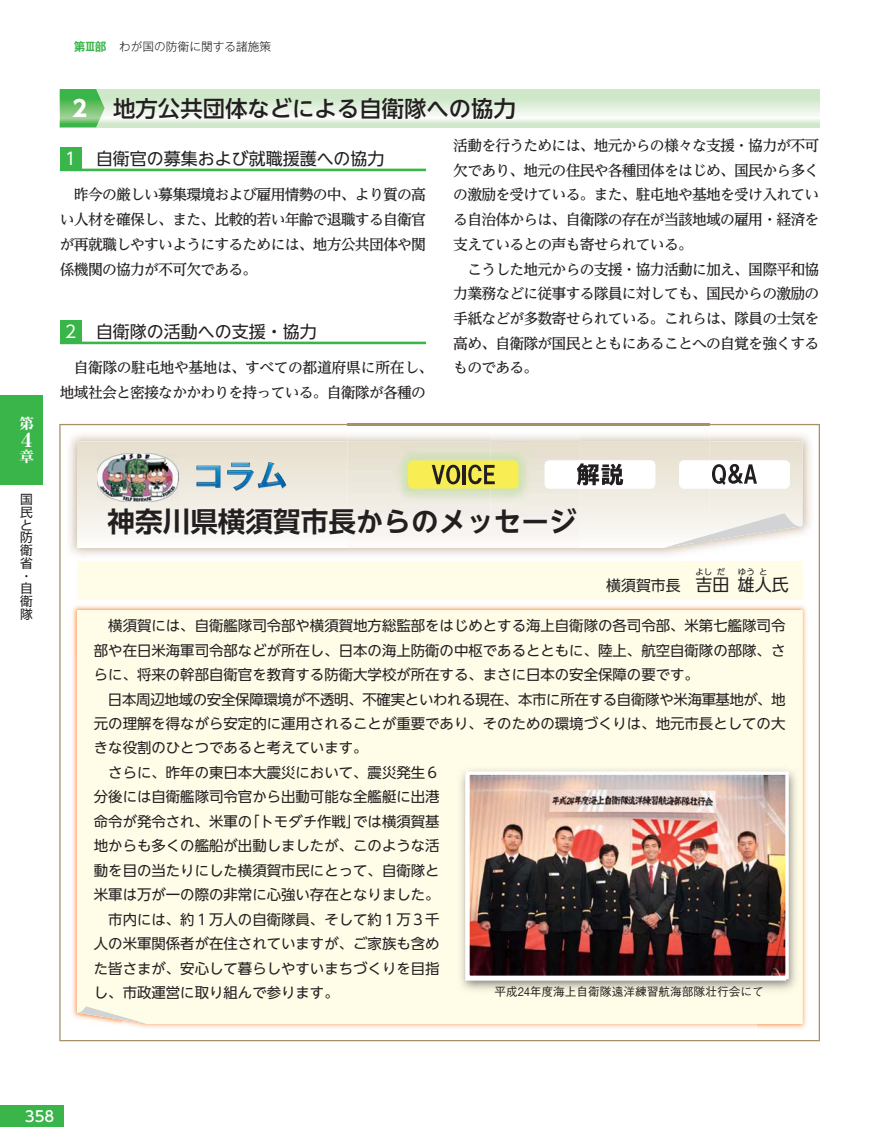
<style>
.page{position:relative;width:893px;height:1148px;background:#fff}
.page>*{position:absolute;margin:0;border:0;box-sizing:border-box;transform-origin:0 0}
.t1{font:27.6px "UD Shin Go NT Pro De Bold 90 msp RKSJ H";color:#231f20}
.t2{font:22.35px "UD Shin Go NT Pro Medium 90 msp RKSJ H";color:#231f20}
.t3{font:19.2px "Ryumin Pr 5 Heavy 90 msp RKSJ H";color:#fff}
.t4{font:16.95px "UD Shin Go NT Pro Regular 90 msp RKSJ H";color:#231f20}
.t5{font:14.85px/24.8px "UD Reimin Pro Medium 90 msp RKSJ H";letter-spacing:-.055em;color:#231f20;text-align:justify}
.t6{font:14.85px "UD Shin Go NT Pro Regular 90 msp RKSJ H";color:#231f20}
.t7{font:14.85px "UD Shin Go NT Pro Medium 90 msp RKSJ H";color:#fff}
.t8{font:14.85px "Ryumin Pr 5 Heavy 90 msp RKSJ H";color:#fff}
.t9{font:14.4px/24.5px "UD Shin Go NT Pro Regular 90 msp RKSJ H";color:#231f20;text-align:justify}
.t10{font:14.4px "UD Shin Go NT Pro Regular 90 msp RKSJ H";letter-spacing:-.02em;color:#231f20}
.t11{font:12.75px/12.8px "Shin Go Pr 5 Regular 90 msp RKSJ H";color:#231f20;text-align:justify}
.t12{font:11.7px "Gothic BBB Pr 5 Medium 90 msp RKSJ H";color:#231f20}
.t13{font:11.7px "Gothic MB101 Pr 5 Light 90 msp RKSJ H";color:#231f20}
.t14{font:8.4px "UD Shin Go NT Pro Regular 90 msp RKSJ H";letter-spacing:.26em;color:#231f20}
.s1{font-family:"Gothic MB101 Pr 5 De Bold 90 msp RKSJ H";color:#39b54a}
.s2{font-family:"UD Shin Go NT Pro Bold 90 msp RKSJ H";color:#fff}
.s3{color:#fff}
.s4{font-size:16.95px}
</style>
<div class="page">
<svg style="left:59px;top:424px;width:761px;height:617px"></svg>
<img style="left:71px;top:603px;width:738px;height:53px">
<img style="left:71px;top:656px;width:52px;height:374px">
<img style="left:756px;top:656px;width:53px;height:374px">
<img style="left:123px;top:1023px;width:633px;height:7px">
<img style="left:64px;top:429px;width:751px;height:132px">
<svg style="left:77px;top:441px;width:725px;height:107px"></svg>
<div style="left:77px;top:610px;width:725px;height:413px;background:#fffde8"></div>
<div style="left:77px;top:561px;width:725px;height:38px;background:#fffde8"></div>
<div style="left:679px;top:460px;width:110px;height:28px;background:#fff;border-radius:5px"></div>
<svg style="left:712px;top:464px;width:45px;height:21px"></svg>
<img style="left:579px;top:423px;width:130px;height:18px">
<img style="left:579px;top:424px;width:130px;height:1px">
<img style="left:579px;top:441px;width:130px;height:102px">
<img style="left:679px;top:460px;width:30px;height:28px">
<div style="left:544px;top:460px;width:111px;height:28px;background:#fff;border-radius:5px"></div>
<img style="left:347px;top:423px;width:232px;height:126px">
<img style="left:347px;top:441px;width:232px;height:107px">
<img style="left:544px;top:460px;width:35px;height:28px">
<div style="left:408px;top:460px;width:110px;height:28px;background:#f8ee53;border-radius:5px"></div>
<svg style="left:577px;top:463px;width:46px;height:22px"></svg>
<img style="left:454px;top:763px;width:347px;height:232px">
<svg style="left:432px;top:465px;width:28px;height:19px"></svg>
<hr style="left:462px;top:465px;width:3px;height:19px;background:#231f20">
<svg style="left:468px;top:464px;width:26px;height:20px"></svg>
<img style="left:267px;top:465px;width:6px;height:15px">
<img style="left:97px;top:453px;width:81px;height:48px">
<svg style="left:105px;top:89px;width:714px;height:38px"></svg>
<svg style="left:60px;top:89px;width:45px;height:38px"></svg>
<hr style="left:60px;top:169px;width:366px;height:2px;background:#39b54a">
<div style="left:60px;top:147px;width:21px;height:22px;background:#39b54a"></div>
<hr style="left:60px;top:341px;width:366px;height:3px;background:#39b54a">
<div style="left:60px;top:320px;width:21px;height:22px;background:#39b54a"></div>
<img style="left:470px;top:775px;width:314px;height:200px">
<div style="left:466px;top:771px;width:322px;height:208px;border:3px solid #fff"></div>
<div style="left:0;top:1105px;width:64px;height:21px;background:#39b54a"></div>
<div style="left:0;top:395px;width:42px;height:89px;background:#39b54a"></div>
<p class="t13" style="left:74px;top:43px;width:199px"><span class="s1">第Ⅲ部</span> わが国の防衛に関する諸施策</p>
<p class="t8" style="left:19px;top:418px;width:16px">第</p>
<h3 class="t3" style="left:17px;top:432px;width:21px">４</h3>
<p class="t8" style="left:19px;top:450px;width:16px">章</p>
<p class="t11" style="left:20px;top:494px;width:14px">国民と防衛省・自衛隊</p>
<h2 class="t2" style="left:68px;top:100px;width:449px"><span class="s2">２</span> 地方公共団体などによる自衛隊への協力</h2>
<p class="t4" style="left:62px;top:152px;width:324px"><span class="s3">１</span> 自衛官の募集および就職援護への協力</p>
<p class="t5" style="left:60px;top:184px;width:367px;text-indent:14px">昨今の厳しい募集環境および雇用情勢の中、より質の高い人材を確保し、また、比較的若い年齢で退職する自衛官が再就職しやすいようにするためには、地方公共団体や関係機関の協力が不可欠である。</p>
<p class="t5" style="left:453px;top:135px;width:367px">活動を行うためには、地元からの様々な支援・協力が不可欠であり、地元の住民や各種団体をはじめ、国民から多くの激励を受けている。また、駐屯地や基地を受け入れている自治体からは、自衛隊の存在が当該地域の雇用・経済を支えているとの声も寄せられている。</p>
<p class="t5" style="left:453px;top:258px;width:367px;text-indent:14px">こうした地元からの支援・協力活動に加え、国際平和協力業務などに従事する隊員に対しても、国民からの激励の手紙などが多数寄せられている。これらは、隊員の士気を高め、自衛隊が国民とともにあることへの自覚を強くするものである。</p>
<p class="t4" style="left:62px;top:325px;width:256px"><span class="s3">２</span> 自衛隊の活動への支援・協力</p>
<p class="t5" style="left:60px;top:357px;width:375px;text-indent:14px">自衛隊の駐屯地や基地は、すべての都道府県に所在し、地域社会と密接なかかわりを持っている。自衛隊が各種の</p>
<h1 class="t1" style="left:107px;top:511px;width:470px">神奈川県横須賀市長からのメッセージ</h1>
<p class="t14" style="left:695px;top:568px;width:31px">よしだ</p>
<p class="t14" style="left:738px;top:568px;width:31px">ゆうと</p>
<p class="t6" style="left:606px;top:579px;width:184px">横須賀市長 <span class="s4">吉田雄人氏</span></p>
<p class="t9" style="left:94px;top:615px;width:693px;text-indent:14px">横須賀には、自衛艦隊司令部や横須賀地方総監部をはじめとする海上自衛隊の各司令部、米第七艦隊司令部や在日米海軍司令部などが所在し、日本の海上防衛の中枢であるとともに、陸上、航空自衛隊の部隊、さらに、将来の幹部自衛官を教育する防衛大学校が所在する、まさに日本の安全保障の要です。</p>
<p class="t10" style="left:108px;top:693px;width:679px">日本周辺地域の安全保障環境が不透明、不確実といわれる現在、本市に所在する自衛隊や米海軍基地が、地</p>
<p class="t9" style="left:94px;top:713px;width:693px">元の理解を得ながら安定的に運用されることが重要であり、そのための環境づくりは、地元市長としての大</p>
<p class="t9" style="left:94px;top:737px;width:275px">きな役割のひとつであると考えています。</p>
<p class="t9" style="left:108px;top:762px;width:333px">さらに、昨年の東日本大震災において、震災発生６</p>
<p class="t9" style="left:94px;top:786px;width:347px">分後には自衛艦隊司令官から出動可能な全艦艇に出港</p>
<p class="t9" style="left:94px;top:811px;width:347px">命令が発令され、米軍の「トモダチ作戦」では横須賀基</p>
<p class="t9" style="left:94px;top:835px;width:347px">地からも多くの艦船が出動しましたが、このような活</p>
<p class="t9" style="left:94px;top:860px;width:347px">動を目の当たりにした横須賀市民にとって、自衛隊と</p>
<p class="t9" style="left:94px;top:884px;width:347px">米軍は万が一の際の非常に心強い存在となりました。</p>
<p class="t9" style="left:108px;top:909px;width:333px">市内には、約１万人の自衛隊員、そして約１万３千</p>
<p class="t9" style="left:94px;top:933px;width:347px">人の米軍関係者が在住されていますが、ご家族も含め</p>
<p class="t9" style="left:94px;top:957px;width:347px">た皆さまが、安心して暮らしやすいまちづくりを目指</p>
<p class="t9" style="left:94px;top:982px;width:246px">し、市政運営に取り組んで参ります。</p>
<p class="t12" style="left:494px;top:987px;width:271px">平成２４年度海上自衛隊遠洋練習航海部隊壮行会にて</p>
<p class="t7" style="left:25px;top:1110px;width:31px">358</p>
</div>
